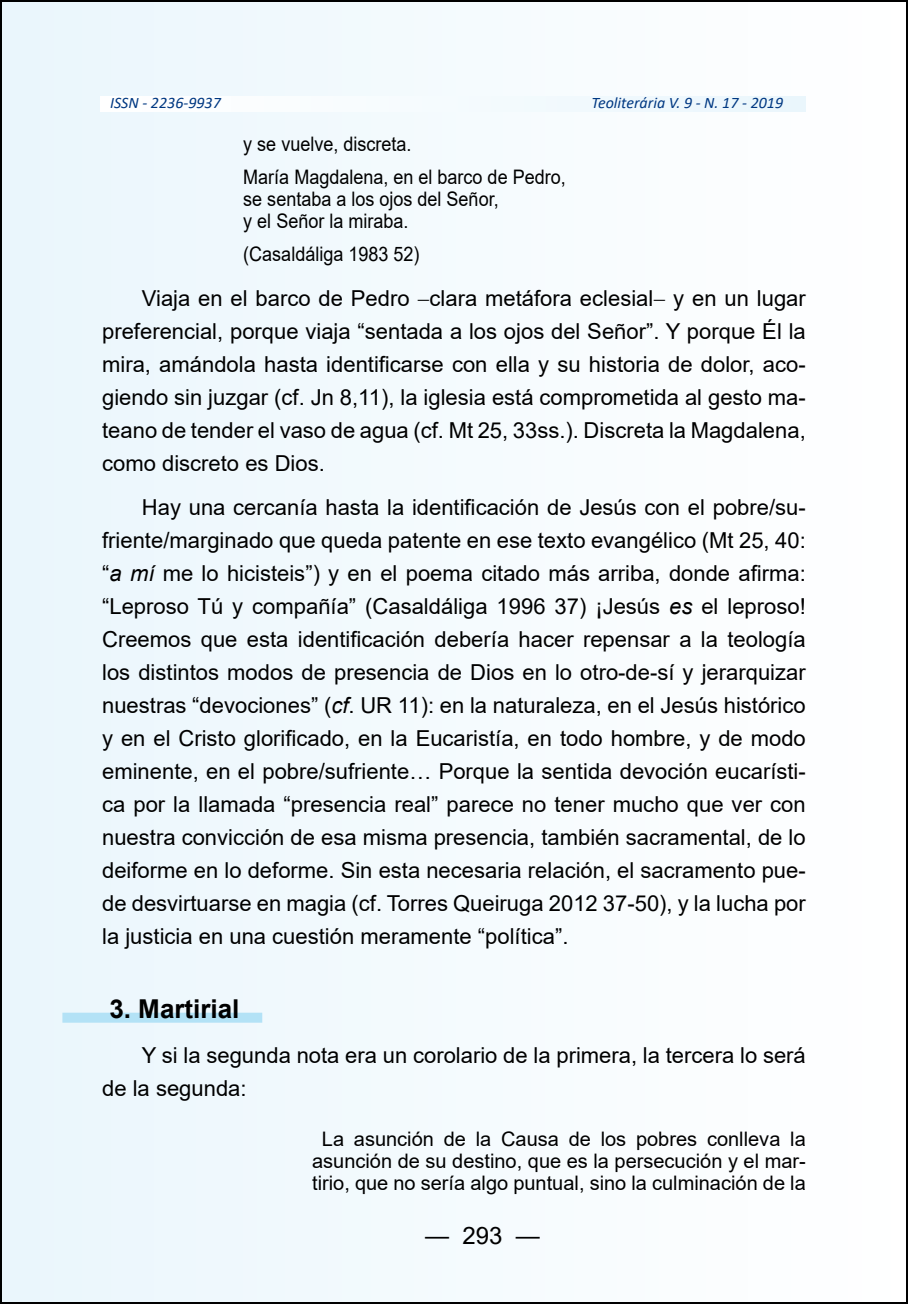
<style>
.page{position:relative;width:908px;height:1304px;background:#fff}
.page>*{position:absolute;margin:0;border:0;box-sizing:border-box;transform-origin:0 0}
.t1{font:700 26px "Arial";color:#000}
.t2{font:24px "Arial";color:#000}
.t3{font:22px/33px "Arial";color:#000;text-align:justify}
.t4{font:20px/22px "Arial";color:#000;text-align:center}
.t5{font:20px/33.4px "Arial";color:#000;scale:.9 1}
.t6{font:italic 16px "Calibri";color:#003882}
.s1{font-style:italic}
</style>
<div class="page">
<div style="left:1px;top:1px;width:905px;height:1302px;background:#f4fbfe"></div>
<div style="left:62px;top:1013px;width:200px;height:10px;background:#b3e2f6"></div>
<p class="t6" style="left:110px;top:92px;width:112px">ISSN - 2236-9937</p>
<p class="t6" style="left:591px;top:92px;width:193px">Teoliterária V. 9 - N. 17 - 2019</p>
<p class="t5" style="left:243px;top:127px;width:359px">y se vuelve, discreta.<br>María Magdalena, en el barco de Pedro,</p>
<p class="t5" style="left:243px;top:188px;width:285px;line-height:22px">se sentaba a los ojos del Señor, y el Señor la miraba.</p>
<p class="t5" style="left:243px;top:237px;width:197px">(Casaldáliga 1983 52)</p>
<p class="t3" style="left:102px;top:281px;width:704px;text-indent:40px">Viaja en el barco de Pedro −clara metáfora eclesial− y en un lugar preferencial, porque viaja “sentada a los ojos del Señor”. Y porque Él la mira, amándola hasta identificarse con ella y su historia de dolor, aco&shy;giendo sin juzgar (cf. Jn 8,11), la iglesia está comprometida al gesto ma&shy;teano de tender el vaso de agua (cf. Mt 25, 33ss.). Discreta la Magdalena, como discreto es Dios.</p>
<p class="t3" style="left:102px;top:491px;width:704px;text-indent:40px">Hay una cercanía hasta la identificación de Jesús con el pobre/su&shy;friente/marginado que queda patente en ese texto evangélico (Mt 25, 40: “<span class="s1">a mí</span> me lo hicisteis”) y en el poema citado más arriba, donde afirma: “Leproso Tú y compañía” (Casaldáliga 1996 37) ¡Jesús <span class="s1">es</span> el leproso!<br>Creemos que esta identificación debería hacer repensar a la teología los distintos modos de presencia de Dios en lo otro-de-sí y jerarquizar nuestras “devociones” (<span class="s1">cf</span>. UR 11): en la naturaleza, en el Jesús histórico y en el Cristo glorificado, en la Eucaristía, en todo hombre, y de modo eminente, en el pobre/sufriente… Porque la sentida devoción eucarísti&shy;ca por la llamada “presencia real” parece no tener mucho que ver con nuestra convicción de esa misma presencia, también sacramental, de lo deiforme en lo deforme. Sin esta necesaria relación, el sacramento pue&shy;de desvirtuarse en magia (cf. Torres Queiruga 2012 37-50), y la lucha por la justicia en una cuestión meramente “política”.</p>
<p class="t1" style="left:109px;top:991px;width:132px">3. Martirial</p>
<p class="t3" style="left:102px;top:1038px;width:704px;text-indent:40px">Y si la segunda nota era un corolario de la primera, la tercera lo será de la segunda:</p>
<p class="t4" style="left:312px;top:1128px;width:495px">La asunción de la Causa de los pobres conlleva la asunción de su destino, que es la persecución y el mar&shy;tirio, que no sería algo puntual, sino la culminación de la</p>
<p class="t2" style="left:425px;top:1218px;width:116px">— 293 —</p>
</div>
